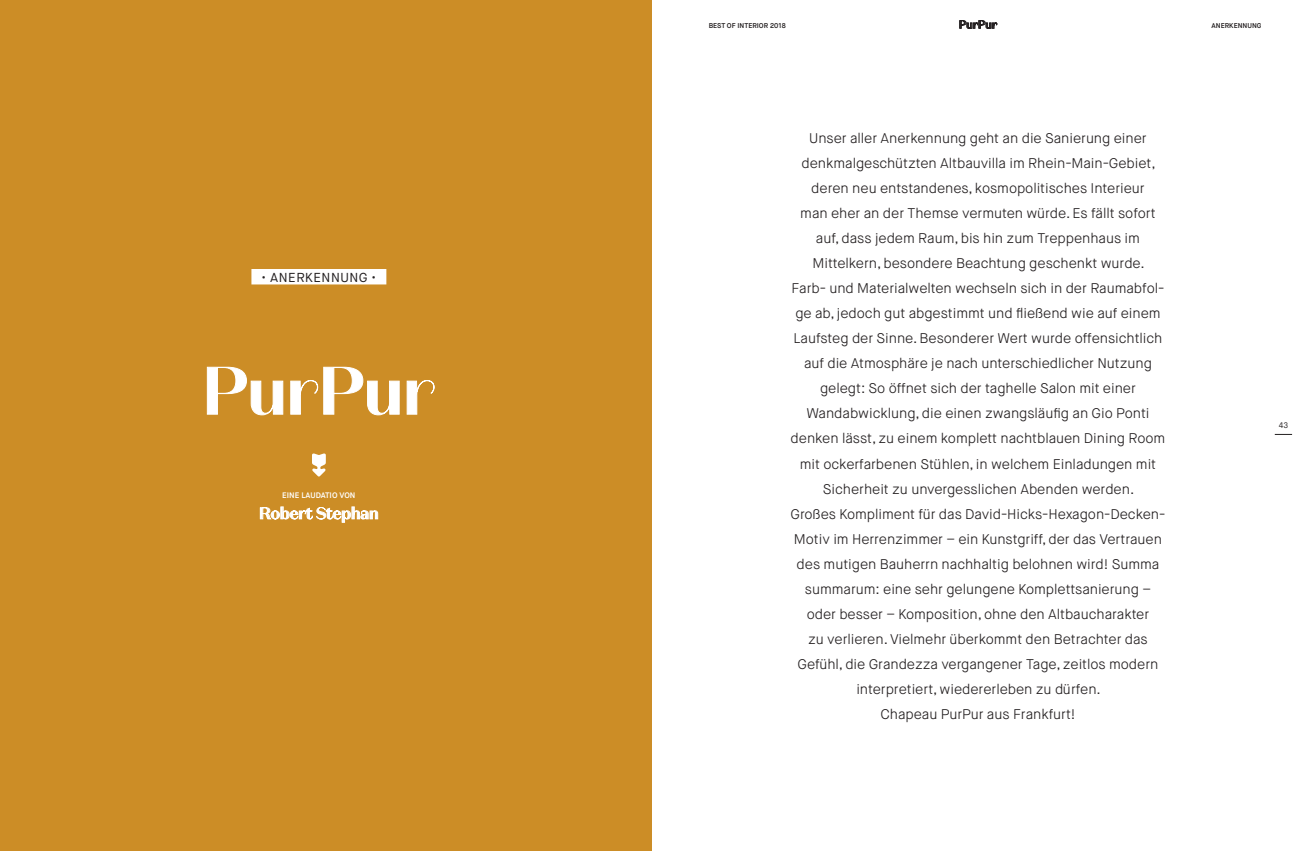
<style>
.page{position:relative;width:1304px;height:851px;background:#fff}
.page>*{position:absolute;margin:0;border:0;box-sizing:border-box;transform-origin:0 0}
.t1{font:600 67px "Domaine Sans Fine";color:#fff}
.t2{font:600 16px "Domaine Sans Fine";color:#fff}
.t3{font:300 14px/25px "Maison Neue";letter-spacing:-.005em;color:#231f20;text-align:center}
.t4{font:13px "Maison Neue";letter-spacing:.04em;color:#231f20}
.t5{font:600 11px "Domaine Sans Display";color:#231f20}
.t6{font:600 8px "Maison Neue";color:#fff}
.t7{font:8px "Maison Neue";color:#231f20}
.t8{font:600 7px "Maison Neue";color:#231f20}
</style>
<div class="page">
<div style="left:0;top:0;width:652px;height:850px;background:#cc8d26"></div>
<svg style="left:1275px;top:434px;width:17px;height:1px"></svg>
<svg style="left:959px;top:21px;width:38px;height:8px"></svg>
<svg style="left:312px;top:453px;width:14px;height:23px"></svg>
<svg style="left:207px;top:367px;width:76px;height:48px"></svg>
<svg style="left:290px;top:367px;width:110px;height:48px"></svg>
<svg style="left:407px;top:380px;width:27px;height:34px"></svg>
<svg style="left:259px;top:506px;width:119px;height:16px"></svg>
<div style="left:251px;top:269px;width:135px;height:15px;background:#fff"></div>
<p class="t4" style="left:262px;top:269px;width:115px">• ANERKENNUNG •</p>
<h1 class="t1" style="left:203px;top:349px;width:234px">PurPur</h1>
<p class="t6" style="left:282px;top:490px;width:75px">EINE LAUDATIO VON</p>
<p class="t2" style="left:259px;top:503px;width:121px">Robert Stephan</p>
<p class="t8" style="left:709px;top:21px;width:79px">BEST OF INTERIOR 2018</p>
<p class="t5" style="left:959px;top:18px;width:40px">PurPur</p>
<p class="t8" style="left:1212px;top:21px;width:51px">ANERKENNUNG</p>
<p class="t3" style="left:791px;top:126px;width:376px">Unser aller Anerkennung geht an die Sanierung einer denkmalgeschützten Altbauvilla im Rhein-Main-Gebiet, deren neu entstandenes, kosmopolitisches Interieur<br>man eher an der Themse vermuten würde. Es fällt sofort auf, dass jedem Raum, bis hin zum Treppenhaus im Mittelkern, besondere Beachtung geschenkt wurde.<br>Farb- und Materialwelten wechseln sich in der Raumabfol&shy;ge ab, jedoch gut abgestimmt und fließend wie auf einem Laufsteg der Sinne. Besonderer Wert wurde offensichtlich auf die Atmosphäre je nach unterschiedlicher Nutzung gelegt: So öffnet sich der taghelle Salon mit einer Wandabwicklung, die einen zwangsläufig an Gio Ponti denken lässt, zu einem komplett nachtblauen Dining Room mit ockerfarbenen Stühlen, in welchem Einladungen mit Sicherheit zu unvergesslichen Abenden werden.<br>Großes Kompliment für das David-Hicks-Hexagon-Decken-Motiv im Herrenzimmer – ein Kunstgriff, der das Vertrauen des mutigen Bauherrn nachhaltig belohnen wird! Summa summarum: eine sehr gelungene Komplettsanierung – oder besser – Komposition, ohne den Altbaucharakter<br>zu verlieren. Vielmehr überkommt den Betrachter das Gefühl, die Grandezza vergangener Tage, zeitlos modern interpretiert, wiedererleben zu dürfen.<br>Chapeau PurPur aus Frankfurt!</p>
<p class="t7" style="left:1279px;top:420px;width:11px">43</p>
</div>
